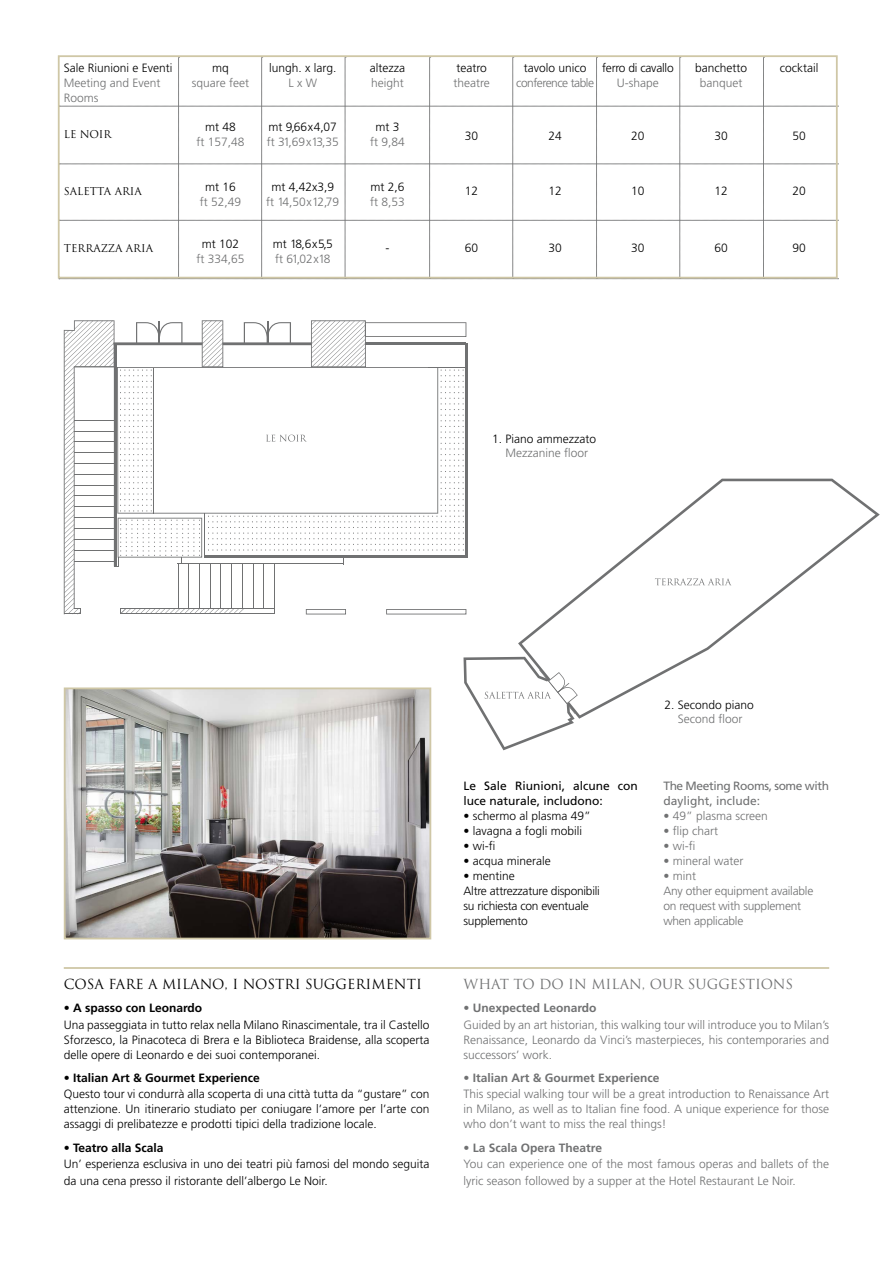
<style>
.page{position:relative;width:893px;height:1263px;background:#fff}
.page>*{position:absolute;margin:0;border:0;box-sizing:border-box;transform-origin:0 0}
.t1{font:13.5px "Trajan Pro";color:#000}
.t2{font:13.5px "Trajan Pro";color:#707172}
.t3{font:300 12px/16.5px "Frutiger";color:#000}
.t4{font:300 12px/16.5px "Frutiger";color:#707172}
.t5{font:300 12px/15px "Frutiger";letter-spacing:-.02em;color:#000}
.t6{font:300 12px/15px "Frutiger";letter-spacing:-.02em;color:#707172}
.t7{font:12px/15px "Frutiger";color:#000}
.t8{font:12px/15px "Frutiger";letter-spacing:-.03em;color:#707172}
.t9{font:300 12px "Frutiger";letter-spacing:-.04em;color:#707172}
.t10{font:10.5px "Trajan Pro";color:#000}
.s1{font-weight:700}
</style>
<div class="page">
<svg style="left:61px;top:58px;width:774px;height:218px"></svg>
<hr style="left:64px;top:967px;width:765px;height:2px;background:#cfc7a6">
<img style="left:67px;top:690px;width:361px;height:246px">
<div style="left:64px;top:687px;width:367px;height:252px;border:2px solid #cfc7a6"></div>
<hr style="left:204px;top:556px;width:263px;height:2px;background:#707172">
<hr style="left:465px;top:343px;width:2px;height:214px;background:#707172">
<svg style="left:64px;top:320px;width:402px;height:294px"></svg>
<svg style="left:518px;top:479px;width:362px;height:240px"></svg>
<svg style="left:463px;top:657px;width:115px;height:93px"></svg>
<svg style="left:655px;top:578px;width:76px;height:7px"></svg>
<div style="left:58px;top:55px;width:780px;height:224px;border:2px solid #cfc7a6"></div>
<p class="t3" style="left:64px;top:60px;width:110px">Sale Riunioni e Eventi</p>
<p class="t4" style="left:64px;top:76px;width:98px;line-height:15px">Meeting and Event<br>Rooms</p>
<p class="t10" style="left:64px;top:128px;width:49px">LE NOIR</p>
<p class="t10" style="left:64px;top:185px;width:80px">SALETTA ARIA</p>
<p class="t10" style="left:64px;top:242px;width:91px">TERRAZZA ARIA</p>
<p class="t3" style="left:212px;top:60px;width:18px">mq</p>
<p class="t4" style="left:192px;top:75px;width:59px">square feet</p>
<p class="t3" style="left:205px;top:119px;width:32px">mt 48</p>
<p class="t4" style="left:196px;top:134px;width:50px">ft 157,48</p>
<p class="t3" style="left:205px;top:179px;width:32px">mt 16</p>
<p class="t4" style="left:200px;top:194px;width:43px">ft 52,49</p>
<p class="t3" style="left:202px;top:236px;width:39px">mt 102</p>
<p class="t4" style="left:196px;top:251px;width:50px">ft 334,65</p>
<p class="t3" style="left:269px;top:60px;width:69px">lungh. x larg.</p>
<p class="t4" style="left:288px;top:75px;width:30px">L x W</p>
<p class="t3" style="left:269px;top:119px;width:70px">mt 9,66x4,07</p>
<p class="t4" style="left:267px;top:134px;width:73px">ft 31,69x13,35</p>
<p class="t3" style="left:271px;top:179px;width:64px">mt 4,42x3,9</p>
<p class="t4" style="left:266px;top:194px;width:75px">ft 14,50x12,79</p>
<p class="t3" style="left:273px;top:236px;width:62px">mt 18,6x5,5</p>
<p class="t6" style="left:275px;top:251px;width:57px">ft 61,02x18</p>
<p class="t3" style="left:370px;top:60px;width:37px">altezza</p>
<p class="t4" style="left:371px;top:75px;width:34px">height</p>
<p class="t3" style="left:375px;top:119px;width:25px">mt 3</p>
<p class="t4" style="left:370px;top:134px;width:36px">ft 9,84</p>
<p class="t3" style="left:370px;top:179px;width:36px">mt 2,6</p>
<p class="t4" style="left:370px;top:194px;width:36px">ft 8,53</p>
<p class="t3" style="left:385px;top:240px;width:5px">-</p>
<p class="t3" style="left:456px;top:60px;width:32px">teatro</p>
<p class="t4" style="left:453px;top:75px;width:38px">theatre</p>
<p class="t3" style="left:524px;top:60px;width:64px">tavolo unico</p>
<p class="t9" style="left:516px;top:76px;width:79px">conference table</p>
<p class="t5" style="left:602px;top:61px;width:73px">ferro di cavallo</p>
<p class="t4" style="left:617px;top:75px;width:44px">U-shape</p>
<p class="t3" style="left:695px;top:60px;width:54px">banchetto</p>
<p class="t4" style="left:700px;top:75px;width:44px">banquet</p>
<p class="t3" style="left:780px;top:60px;width:40px">cocktail</p>
<p class="t3" style="left:465px;top:128px;width:15px">30</p>
<p class="t3" style="left:548px;top:128px;width:15px">24</p>
<p class="t3" style="left:631px;top:128px;width:15px">20</p>
<p class="t3" style="left:714px;top:128px;width:15px">30</p>
<p class="t3" style="left:792px;top:128px;width:15px">50</p>
<p class="t3" style="left:465px;top:183px;width:15px">12</p>
<p class="t3" style="left:548px;top:183px;width:15px">12</p>
<p class="t3" style="left:631px;top:183px;width:15px">10</p>
<p class="t3" style="left:714px;top:183px;width:15px">12</p>
<p class="t3" style="left:792px;top:183px;width:15px">20</p>
<p class="t3" style="left:465px;top:240px;width:15px">60</p>
<p class="t3" style="left:548px;top:240px;width:15px">30</p>
<p class="t3" style="left:631px;top:240px;width:15px">30</p>
<p class="t3" style="left:714px;top:240px;width:15px">60</p>
<p class="t3" style="left:792px;top:240px;width:15px">90</p>
<p class="t3" style="left:492px;top:430px;width:106px">1. Piano ammezzato</p>
<p class="t4" style="left:505px;top:445px;width:84px">Mezzanine floor</p>
<p class="t1" style="left:64px;top:975px;width:360px">COSA FARE A MILANO, I NOSTRI SUGGERIMENTI</p>
<p class="t3" style="left:64px;top:1000px;width:367px">• <span class="s1">A spasso con Leonardo<br></span>Una passeggiata in tutto relax nella Milano Rinascimentale, tra il Castello</p>
<p class="t3" style="left:64px;top:1032px;width:367px;line-height:15px">Sforzesco, la Pinacoteca di Brera e la Biblioteca Braidense, alla scoperta delle opere di Leonardo e dei suoi contemporanei.</p>
<p class="t3" style="left:64px;top:1070px;width:367px">• <span class="s1">Italian Art &amp; Gourmet Experience<br></span>Questo tour vi condurrà alla scoperta di una città tutta da “gustare” con</p>
<p class="t3" style="left:64px;top:1102px;width:367px;line-height:15px">attenzione. Un itinerario studiato per coniugare l’amore per l’arte con assaggi di prelibatezze e prodotti tipici della tradizione locale.</p>
<p class="t3" style="left:64px;top:1139px;width:367px">• <span class="s1">Teatro alla Scala<br></span>Un’ esperienza esclusiva in uno dei teatri più famosi del mondo seguita da una cena presso il ristorante dell’albergo Le Noir.</p>
<p class="t7" style="left:463px;top:778px;width:176px">Le Sale Riunioni, alcune con luce naturale, includono:</p>
<p class="t3" style="left:463px;top:808px;width:129px">• schermo al plasma 49”</p>
<p class="t3" style="left:463px;top:823px;width:120px">• lavagna a fogli mobili</p>
<p class="t3" style="left:463px;top:838px;width:34px">• wi-fi</p>
<p class="t3" style="left:463px;top:853px;width:89px">• acqua minerale</p>
<p class="t5" style="left:463px;top:869px;width:138px">• mentine<br>Altre attrezzature disponibili su richiesta con eventuale supplemento</p>
<p class="t3" style="left:664px;top:696px;width:91px">2. Secondo piano</p>
<p class="t4" style="left:678px;top:710px;width:66px">Second floor</p>
<p class="t8" style="left:663px;top:778px;width:167px">The Meeting Rooms, some with daylight, include:</p>
<p class="t4" style="left:663px;top:808px;width:106px">• 49” plasma screen</p>
<p class="t4" style="left:663px;top:823px;width:56px">• flip chart</p>
<p class="t4" style="left:663px;top:838px;width:34px">• wi-fi</p>
<p class="t4" style="left:663px;top:853px;width:81px">• mineral water</p>
<p class="t6" style="left:663px;top:869px;width:151px">• mint<br>Any other equipment available on request with supplement when applicable</p>
<p class="t2" style="left:463px;top:975px;width:331px">WHAT TO DO IN MILAN, OUR SUGGESTIONS</p>
<p class="t4" style="left:463px;top:1000px;width:367px">• <span class="s1">Unexpected Leonardo<br></span>Guided by an art historian, this walking tour will introduce you to Milan’s</p>
<p class="t4" style="left:463px;top:1032px;width:367px;line-height:15px">Renaissance, Leonardo da Vinci’s masterpieces, his contemporaries and successors’ work.</p>
<p class="t4" style="left:463px;top:1070px;width:367px">• <span class="s1">Italian Art &amp; Gourmet Experience<br></span>This special walking tour will be a great introduction to Renaissance Art</p>
<p class="t4" style="left:463px;top:1102px;width:367px;line-height:15px">in Milano, as well as to Italian fine food. A unique experience for those who don’t want to miss the real things!</p>
<p class="t4" style="left:463px;top:1139px;width:367px">• <span class="s1">La Scala Opera Theatre<br></span>You can experience one of the most famous operas and ballets of the lyric season followed by a supper at the Hotel Restaurant Le Noir.</p>
</div>
